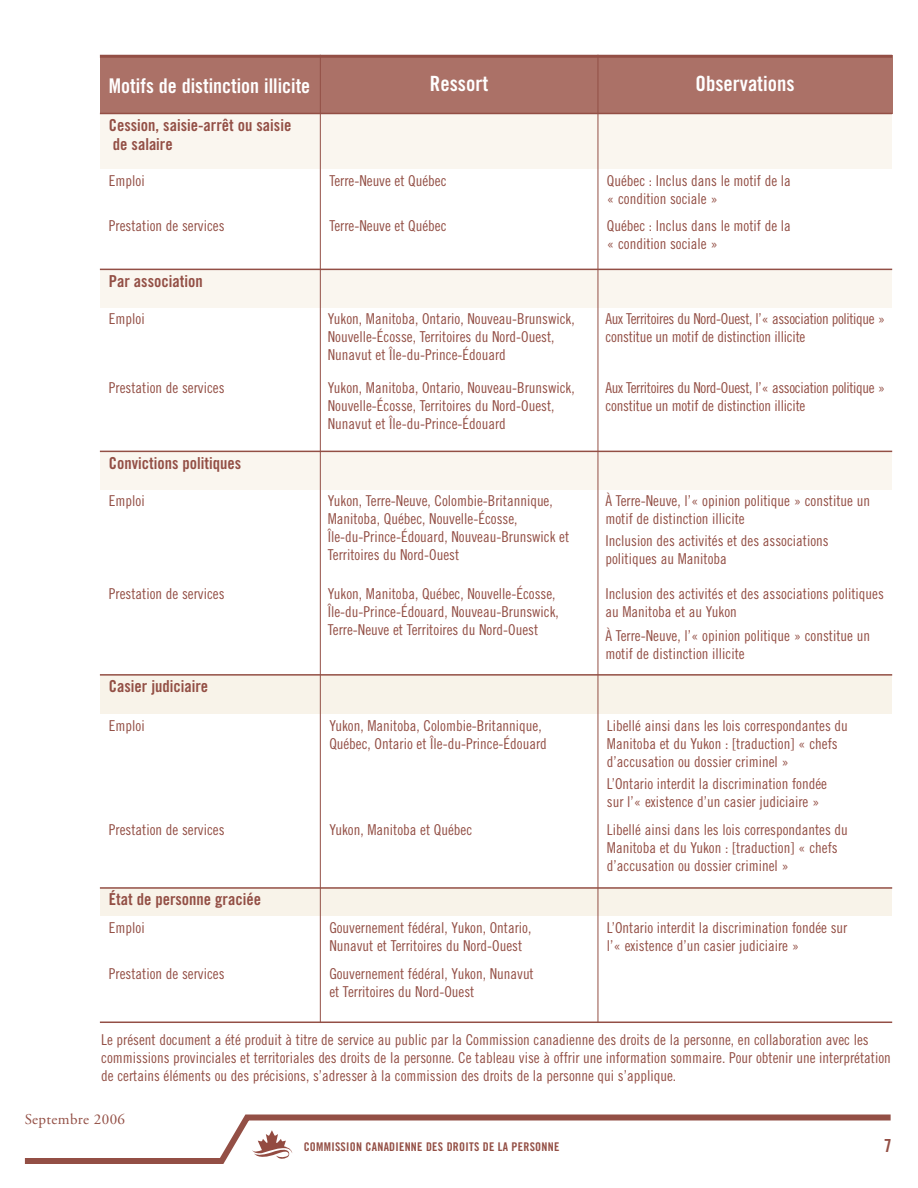
<style>
.page{position:relative;width:918px;height:1188px;background:#fff}
.page>*{position:absolute;margin:0;border:0;box-sizing:border-box;transform-origin:0 0}
.t1{font:21px "Trade Gothic Bold Cond Twenty";color:#fff}
.t2{font:20.25px "Trade Gothic Bold Cond Twenty";color:#fff}
.t3{font:18px "Trade Gothic Bold Cond Twenty";color:#934f45}
.t4{font:16.5px/19.8px "Trade Gothic Bold Cond Twenty";color:#934f45}
.t5{font:15px/18px "Trade Gothic Cond Eighteen";color:#934f45}
.t6{font:15px/18px "Trade Gothic Cond Eighteen";letter-spacing:-.02em;color:#934f45}
.t7{font:15px "Adobe Garamond";letter-spacing:.025em;color:#934f45}
.t8{font:12px "Trade Gothic Bold Cond Twenty";letter-spacing:.02em;color:#934f45}
</style>
<div class="page">
<svg style="left:24px;top:1114px;width:867px;height:50px"></svg>
<div style="left:100px;top:55px;width:220px;height:58px;background:#ab7167"></div>
<div style="left:320px;top:55px;width:278px;height:58px;background:#ab7167"></div>
<div style="left:598px;top:55px;width:294px;height:58px;background:#ab7167"></div>
<div style="left:100px;top:113px;width:220px;height:56px;background:#faf6ef"></div>
<div style="left:320px;top:113px;width:572px;height:56px;background:#faf6ef"></div>
<div style="left:100px;top:269px;width:220px;height:40px;background:#faf6ef"></div>
<div style="left:320px;top:269px;width:572px;height:40px;background:#faf6ef"></div>
<div style="left:100px;top:451px;width:220px;height:40px;background:#faf6ef"></div>
<div style="left:320px;top:451px;width:572px;height:40px;background:#faf6ef"></div>
<div style="left:100px;top:675px;width:220px;height:39px;background:#f8f3e9"></div>
<div style="left:320px;top:675px;width:572px;height:39px;background:#f8f3e9"></div>
<div style="left:100px;top:888px;width:220px;height:28px;background:#f8f3e9"></div>
<div style="left:320px;top:888px;width:572px;height:28px;background:#f8f3e9"></div>
<hr style="left:320px;top:55px;width:1px;height:968px;background:#934f45">
<hr style="left:598px;top:55px;width:1px;height:968px;background:#934f45">
<hr style="left:100px;top:55px;width:792px;height:3px;background:#934f45">
<hr style="left:100px;top:113px;width:792px;height:1px;background:#934f45">
<hr style="left:100px;top:269px;width:792px;height:1px;background:#934f45">
<hr style="left:100px;top:451px;width:792px;height:1px;background:#934f45">
<hr style="left:100px;top:674px;width:792px;height:2px;background:#934f45">
<hr style="left:100px;top:887px;width:792px;height:2px;background:#934f45">
<hr style="left:100px;top:1022px;width:792px;height:1px;background:#934f45">
<h2 class="t2" style="left:109px;top:78px;width:203px">Motifs de distinction illicite</h2>
<h1 class="t1" style="left:430px;top:76px;width:60px">Ressort</h1>
<h1 class="t1" style="left:696px;top:76px;width:101px">Observations</h1>
<p class="t4" style="left:109px;top:116px;width:184px">Cession, saisie-arrêt ou saisie de salaire</p>
<p class="t5" style="left:109px;top:173px;width:37px">Emploi</p>
<p class="t5" style="left:329px;top:173px;width:119px">Terre-Neuve et Québec</p>
<p class="t5" style="left:607px;top:173px;width:185px">Québec : Inclus dans le motif de la « condition sociale »</p>
<p class="t5" style="left:109px;top:217px;width:117px">Prestation de services</p>
<p class="t5" style="left:329px;top:217px;width:119px">Terre-Neuve et Québec</p>
<p class="t5" style="left:607px;top:217px;width:185px">Québec : Inclus dans le motif de la « condition sociale »</p>
<p class="t4" style="left:109px;top:272px;width:95px">Par association</p>
<p class="t5" style="left:109px;top:311px;width:37px">Emploi</p>
<p class="t5" style="left:328px;top:311px;width:248px">Yukon, Manitoba, Ontario, Nouveau-Brunswick,<br>Nouvelle-Écosse, Territoires du Nord-Ouest,<br>Nunavut et Île-du-Prince-Édouard</p>
<p class="t6" style="left:605px;top:311px;width:281px">Aux Territoires du Nord-Ouest, l’« association politique » constitue un motif de distinction illicite</p>
<p class="t5" style="left:109px;top:380px;width:117px">Prestation de services</p>
<p class="t5" style="left:328px;top:380px;width:248px">Yukon, Manitoba, Ontario, Nouveau-Brunswick,<br>Nouvelle-Écosse, Territoires du Nord-Ouest,<br>Nunavut et Île-du-Prince-Édouard</p>
<p class="t6" style="left:605px;top:380px;width:281px">Aux Territoires du Nord-Ouest, l’« association politique » constitue un motif de distinction illicite</p>
<p class="t4" style="left:109px;top:454px;width:134px">Convictions politiques</p>
<p class="t5" style="left:109px;top:493px;width:37px">Emploi</p>
<p class="t5" style="left:328px;top:493px;width:243px">Yukon, Terre-Neuve, Colombie-Britannique, Manitoba, Québec, Nouvelle-Écosse, Île-du-Prince-Édouard, Nouveau-Brunswick et Territoires du Nord-Ouest</p>
<p class="t5" style="left:605px;top:493px;width:266px">À Terre-Neuve, l’« opinion politique » constitue un motif de distinction illicite</p>
<p class="t5" style="left:605px;top:533px;width:225px">Inclusion des activités et des associations politiques au Manitoba</p>
<p class="t5" style="left:109px;top:586px;width:117px">Prestation de services</p>
<p class="t5" style="left:328px;top:586px;width:233px">Yukon, Manitoba, Québec, Nouvelle-Écosse,<br>Île-du-Prince-Édouard, Nouveau-Brunswick,<br>Terre-Neuve et Territoires du Nord-Ouest</p>
<p class="t5" style="left:605px;top:586px;width:280px">Inclusion des activités et des associations politiques au Manitoba et au Yukon</p>
<p class="t5" style="left:605px;top:628px;width:266px">À Terre-Neuve, l’« opinion politique » constitue un motif de distinction illicite</p>
<p class="t4" style="left:109px;top:678px;width:101px">Casier judiciaire</p>
<p class="t5" style="left:109px;top:718px;width:37px">Emploi</p>
<p class="t5" style="left:329px;top:718px;width:219px">Yukon, Manitoba, Colombie-Britannique,<br>Québec, Ontario et Île-du-Prince-Édouard</p>
<p class="t5" style="left:607px;top:718px;width:243px">Libellé ainsi dans les lois correspondantes du<br>Manitoba et du Yukon : [traduction] « chefs d’accusation ou dossier criminel »</p>
<p class="t5" style="left:607px;top:776px;width:222px">L’Ontario interdit la discrimination fondée sur l’« existence d’un casier judiciaire »</p>
<p class="t5" style="left:109px;top:822px;width:117px">Prestation de services</p>
<p class="t5" style="left:329px;top:822px;width:144px">Yukon, Manitoba et Québec</p>
<p class="t5" style="left:607px;top:822px;width:243px">Libellé ainsi dans les lois correspondantes du<br>Manitoba et du Yukon : [traduction] « chefs d’accusation ou dossier criminel »</p>
<p class="t4" style="left:109px;top:891px;width:154px">État de personne graciée</p>
<p class="t5" style="left:109px;top:919px;width:37px">Emploi</p>
<p class="t5" style="left:329px;top:919px;width:204px">Gouvernement fédéral, Yukon, Ontario,<br>Nunavut et Territoires du Nord-Ouest</p>
<p class="t5" style="left:607px;top:919px;width:242px">L’Ontario interdit la discrimination fondée sur l’« existence d’un casier judiciaire »</p>
<p class="t5" style="left:109px;top:966px;width:117px">Prestation de services</p>
<p class="t5" style="left:329px;top:966px;width:206px">Gouvernement fédéral, Yukon, Nunavut et Territoires du Nord-Ouest</p>
<p class="t5" style="left:101px;top:1032px;width:791px">Le présent document a été produit à titre de service au public par la Commission canadienne des droits de la personne, en collaboration avec les commissions provinciales et territoriales des droits de la personne. Ce tableau vise à offrir une information sommaire. Pour obtenir une interprétation de certains éléments ou des précisions, s’adresser à la commission des droits de la personne qui s’applique.</p>
<p class="t7" style="left:25px;top:1114px;width:102px">Septembre 2006</p>
<p class="t8" style="left:304px;top:1142px;width:257px">COMMISSION CANADIENNE DES DROITS DE LA PERSONNE</p>
<p class="t3" style="left:884px;top:1139px;width:9px">7</p>
</div>
